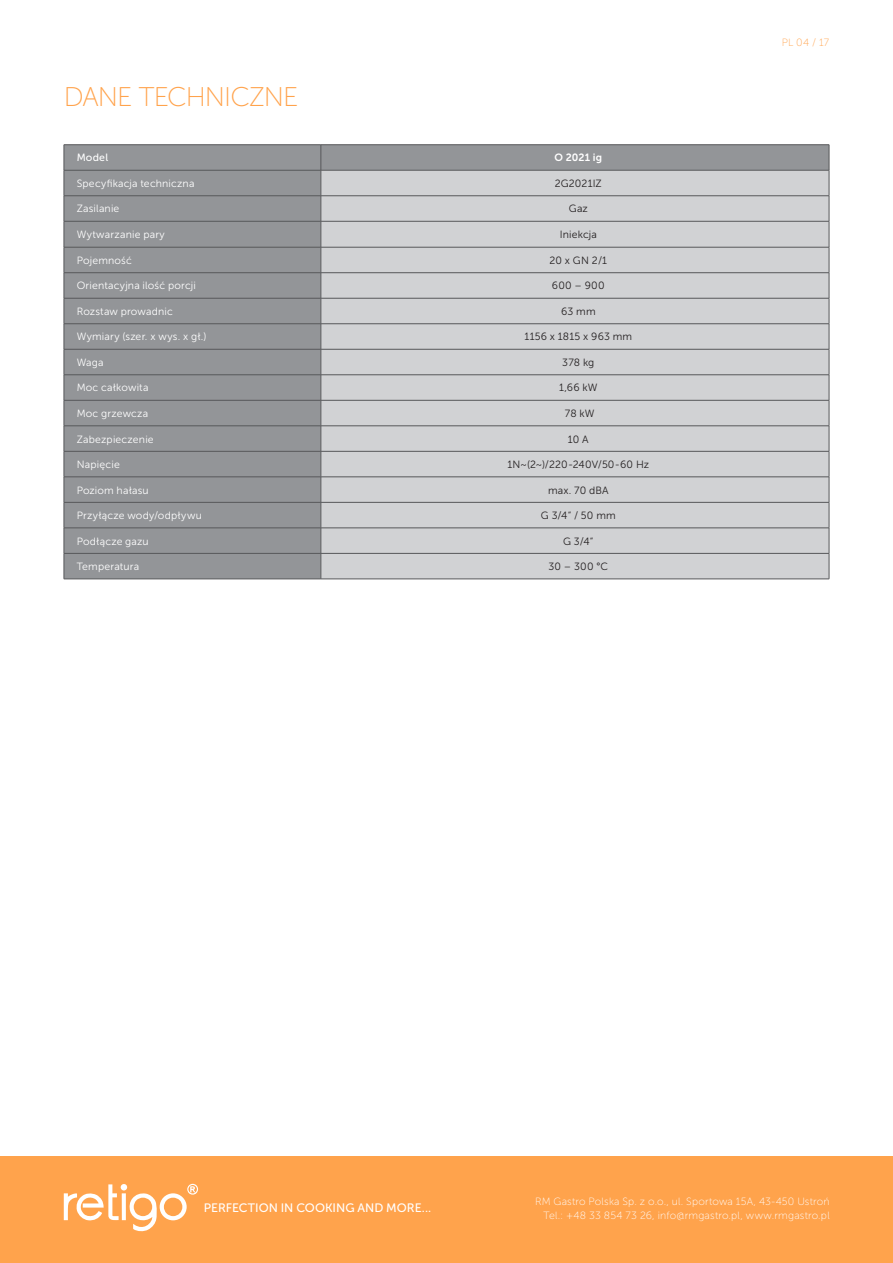
<style>
.page{position:relative;width:893px;height:1263px;background:#fff}
.page>*{position:absolute;margin:0;border:0;box-sizing:border-box;transform-origin:0 0}
.t1{font:27px "Museo Sans 100";letter-spacing:-.035em;color:#ffa34c}
.t2{font:12.15px "Museo Sans 500";color:#fff}
.Text{font:10.5px "Museo Sans 300";letter-spacing:.02em;color:#fff}
.Text-2{font:10.5px "Museo Sans 300";letter-spacing:.015em;color:#231f20}
.t3{font:10.5px/13.5px "Museo Sans 100";letter-spacing:.02em;color:#fff;text-align:right}
.t4{font:10.5px "Museo Sans 100";color:#ffa34c}
.Text_v_tabulce{font:10.5px "Museo Sans 700";letter-spacing:.01em;color:#fff}
.Text_v_tabulce-2{font:10.5px "Museo Sans 500";letter-spacing:.02em;color:#fff}
</style>
<div class="page">
<div style="left:0;top:1157px;width:893px;height:106px;background:#ffa34c"></div>
<svg style="left:64px;top:1184px;width:134px;height:48px"></svg>
<div style="left:65px;top:145px;width:764px;height:434px;background:#939598"></div>
<div style="left:322px;top:171px;width:507px;height:408px;background:#d1d2d4"></div>
<hr style="left:64px;top:144px;width:257px;height:1px;background:#57585a">
<hr style="left:321px;top:144px;width:508px;height:1px;background:#57585a">
<hr style="left:64px;top:170px;width:257px;height:1px;background:#57585a">
<hr style="left:321px;top:170px;width:508px;height:1px;background:#57585a">
<hr style="left:64px;top:195px;width:257px;height:1px;background:#57585a">
<hr style="left:321px;top:195px;width:508px;height:1px;background:#57585a">
<hr style="left:64px;top:221px;width:257px;height:1px;background:#57585a">
<hr style="left:321px;top:221px;width:508px;height:1px;background:#57585a">
<hr style="left:64px;top:247px;width:257px;height:1px;background:#57585a">
<hr style="left:64px;top:272px;width:257px;height:1px;background:#57585a">
<hr style="left:64px;top:298px;width:257px;height:1px;background:#57585a">
<hr style="left:64px;top:323px;width:257px;height:1px;background:#57585a">
<hr style="left:64px;top:349px;width:257px;height:1px;background:#57585a">
<hr style="left:64px;top:374px;width:257px;height:1px;background:#57585a">
<hr style="left:64px;top:400px;width:257px;height:1px;background:#57585a">
<hr style="left:64px;top:426px;width:257px;height:1px;background:#57585a">
<hr style="left:64px;top:451px;width:257px;height:1px;background:#57585a">
<hr style="left:64px;top:477px;width:257px;height:1px;background:#57585a">
<hr style="left:64px;top:502px;width:257px;height:1px;background:#57585a">
<hr style="left:64px;top:528px;width:257px;height:1px;background:#57585a">
<hr style="left:64px;top:553px;width:257px;height:1px;background:#57585a">
<svg style="left:64px;top:145px;width:1px;height:434px"></svg>
<hr style="left:64px;top:579px;width:257px;height:1px;background:#57585a">
<hr style="left:321px;top:247px;width:508px;height:1px;background:#57585a">
<hr style="left:321px;top:272px;width:508px;height:1px;background:#57585a">
<hr style="left:321px;top:298px;width:508px;height:1px;background:#57585a">
<hr style="left:321px;top:323px;width:508px;height:1px;background:#57585a">
<hr style="left:321px;top:349px;width:508px;height:1px;background:#57585a">
<hr style="left:321px;top:374px;width:508px;height:1px;background:#57585a">
<hr style="left:321px;top:400px;width:508px;height:1px;background:#57585a">
<hr style="left:321px;top:426px;width:508px;height:1px;background:#57585a">
<hr style="left:321px;top:451px;width:508px;height:1px;background:#57585a">
<hr style="left:321px;top:477px;width:508px;height:1px;background:#57585a">
<hr style="left:321px;top:502px;width:508px;height:1px;background:#57585a">
<hr style="left:321px;top:528px;width:508px;height:1px;background:#57585a">
<hr style="left:321px;top:553px;width:508px;height:1px;background:#57585a">
<svg style="left:321px;top:145px;width:1px;height:434px"></svg>
<svg style="left:829px;top:145px;width:1px;height:434px"></svg>
<hr style="left:321px;top:579px;width:508px;height:1px;background:#57585a">
<h2 class="t1" style="left:64px;top:82px;width:236px">DANE TECHNICZNE</h2>
<p class="Text_v_tabulce-2" style="left:77px;top:152px;width:33px">Model</p>
<p class="Text_v_tabulce" style="left:555px;top:152px;width:49px">O 2021 ig</p>
<p class="Text" style="left:77px;top:178px;width:119px">Specyfikacja techniczna</p>
<p class="Text-2" style="left:555px;top:178px;width:49px">2G2021IZ</p>
<p class="Text" style="left:77px;top:203px;width:44px">Zasilanie</p>
<p class="Text-2" style="left:569px;top:203px;width:21px">Gaz</p>
<p class="Text" style="left:77px;top:229px;width:90px">Wytwarzanie pary</p>
<p class="Text-2" style="left:560px;top:229px;width:39px">Iniekcja</p>
<p class="Text" style="left:77px;top:255px;width:57px">Pojemność</p>
<p class="Text-2" style="left:550px;top:255px;width:59px">20 x GN 2/1</p>
<p class="Text" style="left:77px;top:280px;width:121px">Orientacyjna ilość porcji</p>
<p class="Text-2" style="left:552px;top:280px;width:54px">600 – 900</p>
<p class="Text" style="left:77px;top:306px;width:98px">Rozstaw prowadnic</p>
<p class="Text-2" style="left:561px;top:306px;width:36px">63 mm</p>
<p class="Text" style="left:77px;top:331px;width:131px">Wymiary (szer. x wys. x gł.)</p>
<p class="Text-2" style="left:524px;top:331px;width:109px">1156 x 1815 x 963 mm</p>
<p class="Text" style="left:77px;top:357px;width:29px">Waga</p>
<p class="Text-2" style="left:562px;top:357px;width:34px">378 kg</p>
<p class="Text" style="left:77px;top:382px;width:73px">Moc całkowita</p>
<p class="Text-2" style="left:559px;top:382px;width:40px">1,66 kW</p>
<p class="Text" style="left:77px;top:408px;width:73px">Moc grzewcza</p>
<p class="Text-2" style="left:565px;top:408px;width:31px">78 kW</p>
<p class="Text" style="left:77px;top:433px;width:79px">Zabezpieczenie</p>
<p class="Text-2" style="left:568px;top:433px;width:22px">10 A</p>
<p class="Text" style="left:77px;top:459px;width:45px">Napięcie</p>
<p class="Text-2" style="left:507px;top:459px;width:143px">1N~(2~)/220-240V/50-60 Hz</p>
<p class="Text" style="left:77px;top:484px;width:74px">Poziom hałasu</p>
<p class="Text-2" style="left:548px;top:484px;width:62px">max. 70 dBA</p>
<p class="Text" style="left:77px;top:510px;width:127px">Przyłącze wody/odpływu</p>
<p class="Text-2" style="left:541px;top:510px;width:76px">G 3/4“ / 50 mm</p>
<p class="Text" style="left:77px;top:535px;width:74px">Podłącze gazu</p>
<p class="Text-2" style="left:563px;top:535px;width:32px">G 3/4“</p>
<p class="Text" style="left:77px;top:561px;width:64px">Temperatura</p>
<p class="Text-2" style="left:548px;top:561px;width:61px">30 – 300 °C</p>
<p class="t4" style="left:782px;top:37px;width:49px">PL 04 / 17</p>
<p class="t2" style="left:204px;top:1201px;width:229px">PERFECTION IN COOKING AND MORE...</p>
<p class="t3" style="left:535px;top:1195px;width:296px">RM Gastro Polska Sp. z o.o., ul. Sportowa 15A, 43-450 Ustroń<br>Tel.: +48 33 854 73 26, info@rmgastro.pl, www.rmgastro.pl</p>
</div>
